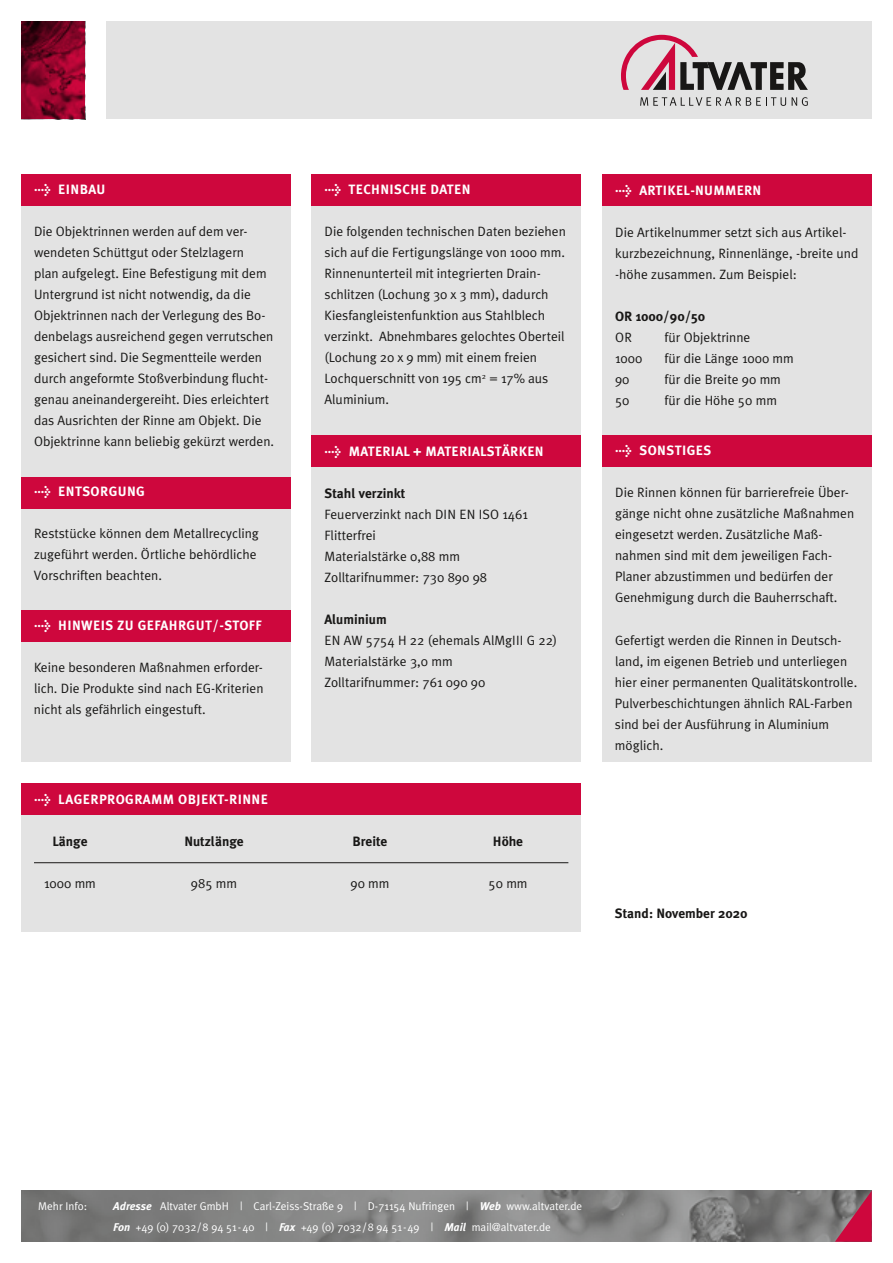
<style>
.page{position:relative;width:893px;height:1263px;background:#fff}
.page>*{position:absolute;margin:0;border:0;box-sizing:border-box;transform-origin:0 0}
.t1{font:13.5px/21px "Meta Plus Normal";color:#181716}
.t2{font:700 13.5px "Meta Plus";letter-spacing:.03em;color:#fff}
.t3{font:700 13.5px "Meta Plus";color:#181716}
.t4{font:11.25px/21px "Meta Plus Normal";color:#fff}
.s1{font-family:"Meta Plus";font-weight:700;font-style:italic}
</style>
<div class="page">
<div style="left:21px;top:174px;width:270px;height:588px;background:#e3e3e3"></div>
<div style="left:312px;top:174px;width:269px;height:588px;background:#e3e3e3"></div>
<img style="left:21px;top:1191px;width:814px;height:51px">
<div style="left:106px;top:21px;width:766px;height:98px;background:#e3e3e3"></div>
<svg style="left:621px;top:35px;width:187px;height:55px"></svg>
<svg style="left:640px;top:97px;width:146px;height:9px"></svg>
<svg style="left:792px;top:97px;width:16px;height:9px"></svg>
<div style="left:21px;top:610px;width:270px;height:32px;background:#ce073d"></div>
<div style="left:312px;top:435px;width:269px;height:31px;background:#ce073d"></div>
<div style="left:21px;top:477px;width:270px;height:32px;background:#ce073d"></div>
<div style="left:21px;top:174px;width:270px;height:32px;background:#ce073d"></div>
<div style="left:312px;top:174px;width:269px;height:32px;background:#ce073d"></div>
<svg style="left:835px;top:1191px;width:37px;height:51px;background:#a23f5a"></svg>
<img style="left:21px;top:21px;width:64px;height:98px">
<div style="left:602px;top:174px;width:270px;height:588px;background:#e3e3e3"></div>
<div style="left:602px;top:174px;width:270px;height:32px;background:#ce073d"></div>
<div style="left:21px;top:783px;width:560px;height:149px;background:#e3e3e3"></div>
<div style="left:21px;top:783px;width:560px;height:32px;background:#ce073d"></div>
<hr style="left:34px;top:862px;width:534px;height:1px;background:#181716">
<div style="left:602px;top:435px;width:270px;height:31px;background:#ce073d"></div>
<p class="t2" style="left:34px;top:182px;width:73px">&gt; EINBAU</p>
<p class="t1" style="left:34px;top:221px;width:242px">Die Objektrinnen werden auf dem ver&shy;wendeten Schüttgut oder Stelzlagern<br>plan aufgelegt. Eine Befestigung mit dem Untergrund ist nicht notwendig, da die Objektrinnen nach der Verlegung des Bo&shy;denbelags ausreichend gegen verrutschen gesichert sind. Die Segmentteile werden durch angeformte Stoßverbindung flucht&shy;genau aneinandergereiht. Dies erleichtert das Ausrichten der Rinne am Objekt. Die Objektrinne kann beliebig gekürzt werden.</p>
<p class="t2" style="left:34px;top:483px;width:112px">&gt; ENTSORGUNG</p>
<p class="t1" style="left:34px;top:523px;width:226px">Reststücke können dem Metallrecycling zugeführt werden. Örtliche behördliche<br>Vorschriften beachten.</p>
<p class="t2" style="left:34px;top:618px;width:230px">&gt; HINWEIS ZU GEFAHRGUT/-STOFF</p>
<p class="t1" style="left:34px;top:657px;width:231px;text-align:justify">Keine besonderen Maßnahmen erforder&shy;lich. Die Produkte sind nach EG-Kriterien nicht als gefährlich eingestuft.</p>
<p class="t2" style="left:325px;top:182px;width:148px">&gt; TECHNISCHE DATEN</p>
<p class="t1" style="left:325px;top:221px;width:243px">Die folgenden technischen Daten beziehen sich auf die Fertigungslänge von 1000 mm.<br>Rinnenunterteil mit integrierten Drain&shy;schlitzen (Lochung 30 x 3 mm), dadurch Kiesfangleistenfunktion aus Stahlblech verzinkt. Abnehmbares gelochtes Oberteil (Lochung 20 x 9 mm) mit einem freien Lochquerschnitt von 195 cm<sup>2</sup> = 17% aus Aluminium.</p>
<p class="t2" style="left:325px;top:443px;width:221px">&gt; MATERIAL + MATERIALSTÄRKEN</p>
<p class="t3" style="left:325px;top:485px;width:82px">Stahl verzinkt</p>
<p class="t1" style="left:325px;top:503px;width:205px">Feuerverzinkt nach DIN EN ISO 1461<br>Flitterfrei<br>Materialstärke 0,88 mm<br>Zolltarifnummer: 730 890 98</p>
<p class="t3" style="left:325px;top:611px;width:64px">Aluminium</p>
<p class="t1" style="left:324px;top:629px;width:234px">EN AW 5754 H 22 (ehemals AlMgIII G 22)<br>Materialstärke 3,0 mm<br>Zolltarifnummer: 761 090 90</p>
<p class="t2" style="left:34px;top:791px;width:235px">&gt; LAGERPROGRAMM OBJEKT-RINNE</p>
<p class="t3" style="left:52px;top:833px;width:37px">Länge</p>
<p class="t3" style="left:184px;top:833px;width:61px">Nutzlänge</p>
<p class="t3" style="left:353px;top:833px;width:36px">Breite</p>
<p class="t3" style="left:493px;top:833px;width:32px">Höhe</p>
<p class="t1" style="left:44px;top:872px;width:53px">1000 mm</p>
<p class="t1" style="left:191px;top:872px;width:48px">985 mm</p>
<p class="t1" style="left:351px;top:872px;width:41px">90 mm</p>
<p class="t1" style="left:489px;top:872px;width:41px">50 mm</p>
<p class="t2" style="left:615px;top:182px;width:148px">&gt; ARTIKEL-NUMMERN</p>
<p class="t1" style="left:615px;top:221px;width:245px">Die Artikelnummer setzt sich aus Artikel&shy;kurzbezeichnung, Rinnenlänge, -breite und -höhe zusammen. Zum Beispiel:</p>
<p class="t3" style="left:615px;top:308px;width:92px">OR 1000/90/50</p>
<p class="t1" style="left:615px;top:326px;width:18px">OR</p>
<p class="t1" style="left:665px;top:326px;width:87px">für Objektrinne</p>
<p class="t1" style="left:615px;top:347px;width:29px">1000</p>
<p class="t1" style="left:665px;top:347px;width:131px">für die Länge 1000 mm</p>
<p class="t1" style="left:615px;top:368px;width:16px">90</p>
<p class="t1" style="left:665px;top:368px;width:118px">für die Breite 90 mm</p>
<p class="t1" style="left:615px;top:389px;width:16px">50</p>
<p class="t1" style="left:665px;top:389px;width:114px">für die Höhe 50 mm</p>
<p class="t2" style="left:615px;top:443px;width:98px">&gt; SONSTIGES</p>
<p class="t1" style="left:615px;top:482px;width:241px">Die Rinnen können für barrierefreie Über&shy;gänge nicht ohne zusätzliche Maßnahmen eingesetzt werden. Zusätzliche Maß&shy;nahmen sind mit dem jeweiligen Fach-Planer abzustimmen und bedürfen der Genehmigung durch die Bauherrschaft.</p>
<p class="t1" style="left:615px;top:629px;width:244px">Gefertigt werden die Rinnen in Deutsch&shy;land, im eigenen Betrieb und unterliegen hier einer permanenten Qualitätskontrolle.<br>Pulverbeschichtungen ähnlich RAL-Farben sind bei der Ausführung in Aluminium möglich.</p>
<p class="t3" style="left:615px;top:905px;width:134px">Stand: November 2020</p>
<p class="t4" style="left:38px;top:1195px;width:50px">Mehr Info:</p>
<p class="t4" style="left:113px;top:1195px;width:471px"><span class="s1">Adresse</span> Altvater GmbH | Carl-Zeiss-Straße 9 | D-71154 Nufringen | <span class="s1">Web</span> www.altvater.de<br><span class="s1">Fon</span> +49 (0) 7032/8 94 51-40 | <span class="s1">Fax</span> +49 (0) 7032/8 94 51-49 | <span class="s1">Mail</span> mail@altvater.de</p>
</div>
